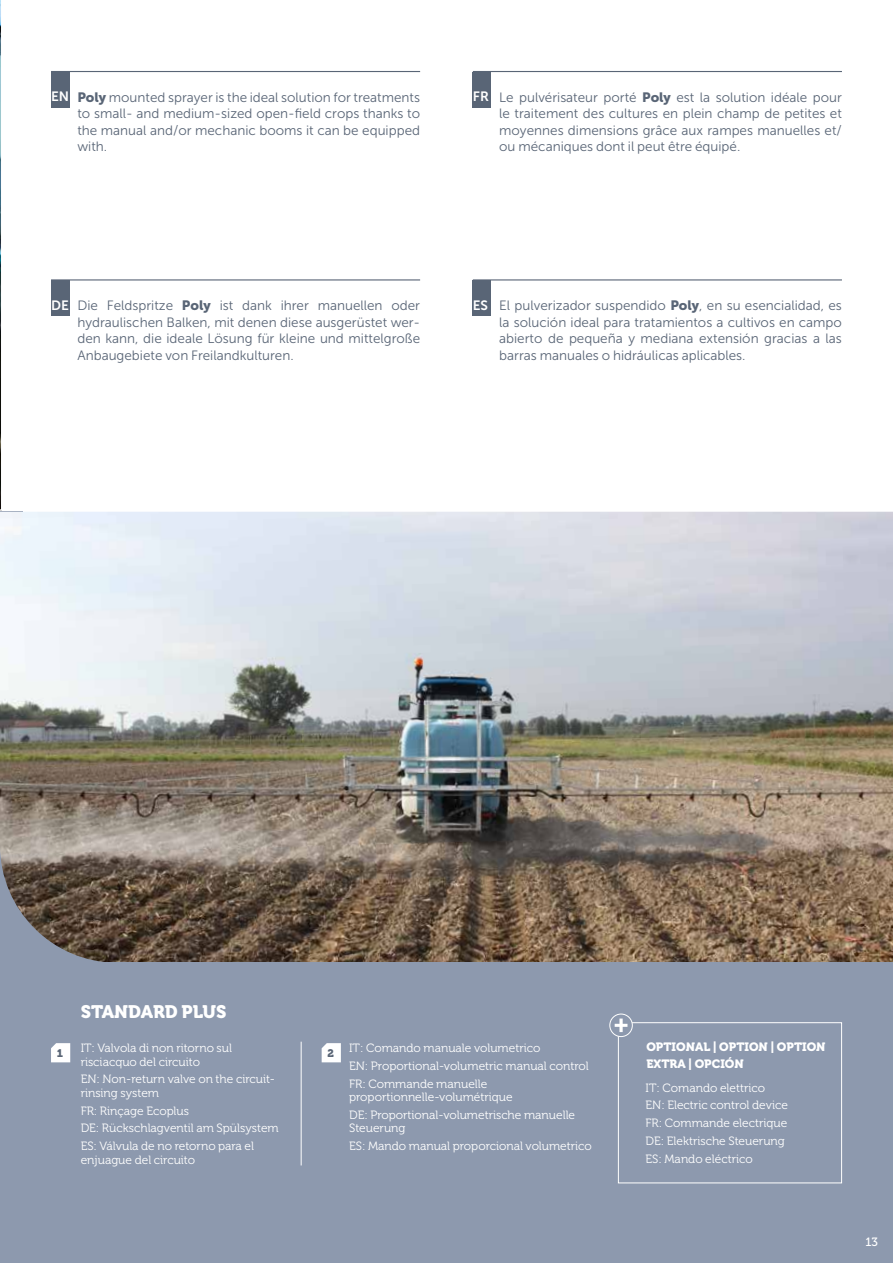
<style>
.page{position:relative;width:893px;height:1263px;background:#fff}
.page>*{position:absolute;margin:0;border:0;box-sizing:border-box;transform-origin:0 0}
.t1{font:18px "Museo 900";color:#fff}
.t2{font:13.5px/16.5px "Museo Sans 300";color:#596576;text-align:justify}
.t3{font:13.5px "Museo Sans 700";color:#fff}
.t4{font:12px/17.7px "Museo 300";color:#fff}
.t5{font:12px/16.2px "Museo 900";color:#fff}
.t6{font:12px "Museo 500";color:#fff}
.t7{font:10.95px "Museo 900";color:#596576}
.s1{font-family:"Museo Sans 900"}
</style>
<div class="page">
<div style="left:51px;top:72px;width:18px;height:36px;background:#596576"></div>
<hr style="left:51px;top:71px;width:369px;height:1px;background:#596576">
<div style="left:51px;top:280px;width:18px;height:36px;background:#596576"></div>
<hr style="left:51px;top:279px;width:369px;height:1px;background:#596576">
<div style="left:473px;top:280px;width:18px;height:36px;background:#596576"></div>
<hr style="left:473px;top:279px;width:369px;height:1px;background:#596576">
<div style="left:473px;top:72px;width:18px;height:36px;background:#596576"></div>
<hr style="left:473px;top:71px;width:369px;height:1px;background:#596576">
<img style="left:0;top:512px;width:893px;height:450px">
<div style="left:0;top:962px;width:893px;height:301px;background:#8d99ae"></div>
<svg style="left:0;top:0;width:2px;height:511px"></svg>
<div style="left:618px;top:1022px;width:224px;height:161px;border:1px solid #fff"></div>
<svg style="left:610px;top:1014px;width:22px;height:22px"></svg>
<div style="left:609px;top:1014px;width:24px;height:23px;border:1px solid #fff;border-radius:50%"></div>
<svg style="left:615px;top:1018px;width:12px;height:14px"></svg>
<svg style="left:0;top:845px;width:149px;height:218px"></svg>
<svg style="left:322px;top:1043px;width:19px;height:19px"></svg>
<hr style="left:301px;top:1042px;width:1px;height:123px;background:#fff">
<p class="t3" style="left:51px;top:89px;width:20px">EN</p>
<p class="t2" style="left:77px;top:89px;width:344px"><span class="s1">Poly</span> mounted sprayer is the ideal solution for treatments to small- and medium-sized open-field crops thanks to the manual and/or mechanic booms it can be equipped with.</p>
<p class="t3" style="left:473px;top:89px;width:18px">FR</p>
<p class="t2" style="left:499px;top:89px;width:344px">Le pulvérisateur porté <span class="s1">Poly</span> est la solution idéale pour le traitement des cultures en plein champ de petites et moyennes dimensions grâce aux rampes manuelles et/ ou mécaniques dont il peut être équipé.</p>
<p class="t3" style="left:51px;top:298px;width:19px">DE</p>
<p class="t3" style="left:473px;top:298px;width:17px">ES</p>
<p class="t2" style="left:77px;top:297px;width:344px">Die Feldspritze <span class="s1">Poly</span> ist dank ihrer manuellen oder hydraulischen Balken, mit denen diese ausgerüstet wer&shy;den kann, die ideale Lösung für kleine und mittelgroße Anbaugebiete von Freilandkulturen.</p>
<p class="t2" style="left:499px;top:297px;width:344px">El pulverizador suspendido <span class="s1">Poly</span>, en su esencialidad, es la solución ideal para tratamientos a cultivos en campo abierto de pequeña y mediana extensión gracias a las barras manuales o hidráulicas aplicables.</p>
<h1 class="t1" style="left:81px;top:1001px;width:147px">STANDARD PLUS</h1>
<p class="t4" style="left:81px;top:1041px;width:153px;line-height:13.5px">IT: Valvola di non ritorno sul risciacquo del circuito</p>
<p class="t4" style="left:81px;top:1073px;width:196px;line-height:13.5px">EN: Non-return valve on the circuit&shy;rinsing system</p>
<p class="t4" style="left:81px;top:1102px;width:200px">FR: Rinçage Ecoplus<br>DE: Rückschlagventil am Spülsystem<br>ES: Válvula de no retorno para el</p>
<p class="t4" style="left:81px;top:1151px;width:116px">enjuague del circuito</p>
<p class="t7" style="left:57px;top:1047px;width:8px">1</p>
<p class="t7" style="left:327px;top:1047px;width:8px">2</p>
<p class="t4" style="left:349px;top:1039px;width:241px">IT: Comando manuale volumetrico<br>EN: Proportional-volumetric manual control<br>FR: Commande manuelle</p>
<p class="t4" style="left:349px;top:1088px;width:228px">proportionnelle-volumétrique<br>DE: Proportional-volumetrische manuelle</p>
<p class="t4" style="left:349px;top:1120px;width:244px">Steuerung<br>ES: Mando manual proporcional volumetrico</p>
<p class="t5" style="left:646px;top:1039px;width:181px">OPTIONAL | OPTION | OPTION<br>EXTRA | OPCIÓN</p>
<p class="t4" style="left:646px;top:1079px;width:144px">IT: Comando elettrico<br>EN: Electric control device<br>FR: Commande electrique<br>DE: Elektrische Steuerung<br>ES: Mando eléctrico</p>
<p class="t6" style="left:865px;top:1235px;width:14px">13</p>
</div>
